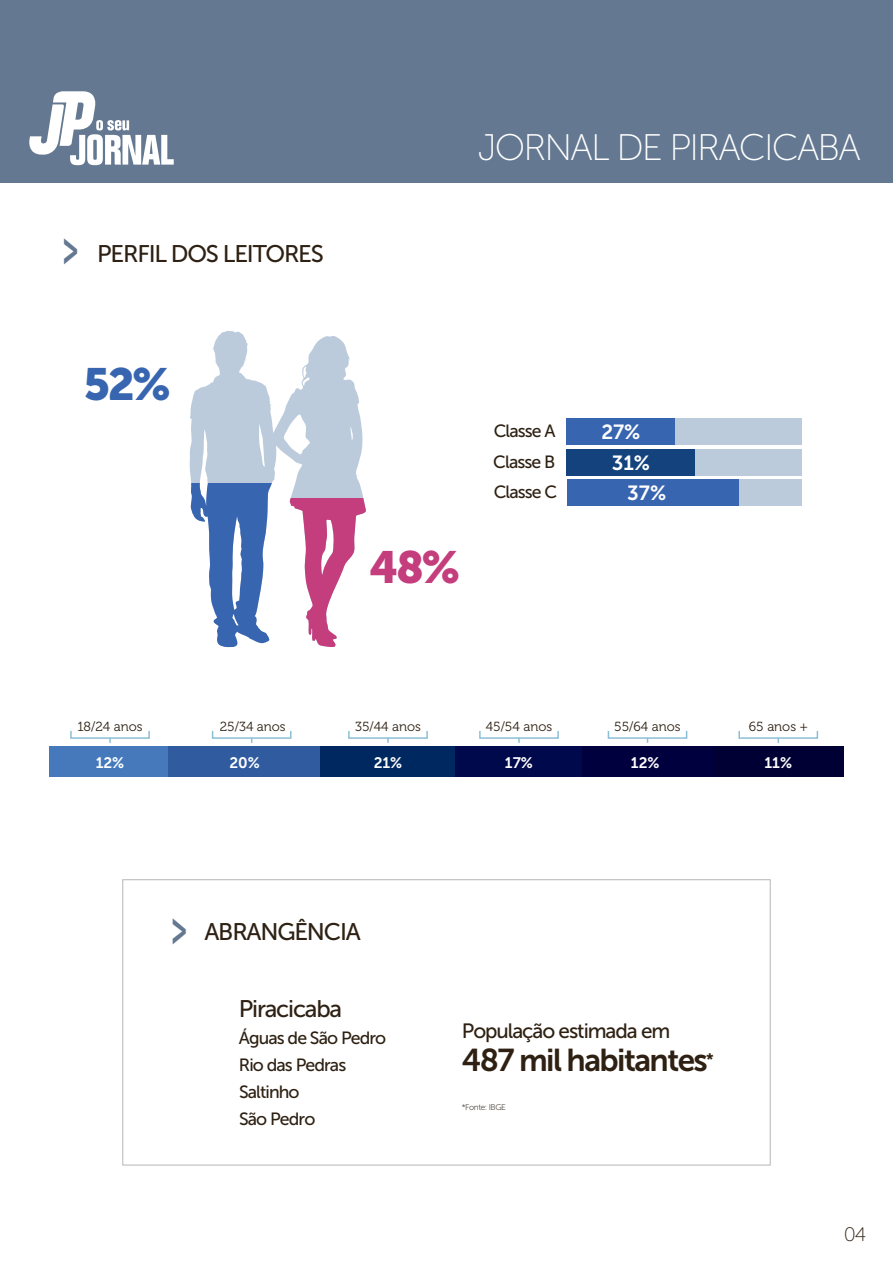
<style>
.page{position:relative;width:893px;height:1263px;background:#fff}
.page>*{position:absolute;margin:0;border:0;box-sizing:border-box;transform-origin:0 0}
.t1{font:51px "Museo Sans 700";color:#647891;scale:.53 1}
.t2{font:44.85px "Museo Sans 900";color:#3865b0}
.t3{font:44.85px "Museo Sans 900";color:#c43d7c}
.t4{font:36.9px "Museo Sans 100";letter-spacing:-.05em;color:#fff}
.t5{font:31.5px "Museo Sans 700";letter-spacing:-.05em;color:#2e2113}
.t6{font:24px "Museo Sans 500";letter-spacing:-.05em;color:#2e2113}
.t7{font:20.7px "Museo Sans 500";letter-spacing:-.05em;color:#2e2113}
.t8{font:20.4px "Museo Sans 700";color:#fff}
.t9{font:19.5px "Museo Sans 100";color:#2e2113}
.t10{font:17.7px/27px "Museo Sans 500";letter-spacing:-.05em;color:#2e2113;text-align:justify}
.t11{font:15.15px "Museo Sans 700";color:#fff}
.t12{font:13.2px "Museo 300";color:#2e2113}
.t13{font:8.25px "Museo Sans 300";letter-spacing:-.05em;color:#544d48}
.s1{font-family:"Museo Sans 700";font-size:51px;color:#647891}
</style>
<div class="page">
<div style="left:0;top:0;width:893px;height:183px;background:#647891"></div>
<svg style="left:29px;top:91px;width:145px;height:74px"></svg>
<div style="left:567px;top:418px;width:234px;height:27px;background:#bccbdc"></div>
<div style="left:567px;top:449px;width:234px;height:26px;background:#bccbdc"></div>
<div style="left:567px;top:480px;width:234px;height:26px;background:#bccbdc"></div>
<div style="left:567px;top:418px;width:108px;height:27px;background:#3865b0"></div>
<div style="left:567px;top:480px;width:171px;height:26px;background:#3865b0"></div>
<div style="left:567px;top:449px;width:128px;height:26px;background:#13427d"></div>
<svg style="left:190px;top:331px;width:176px;height:316px"></svg>
<svg style="left:190px;top:484px;width:86px;height:163px;fill:#3865b0"></svg>
<div style="left:49px;top:746px;width:122px;height:30px;background:#4579bc"></div>
<div style="left:168px;top:746px;width:153px;height:30px;background:#305b9f"></div>
<div style="left:320px;top:746px;width:136px;height:30px;background:#002860"></div>
<div style="left:456px;top:746px;width:126px;height:30px;background:#00094b"></div>
<div style="left:582px;top:746px;width:131px;height:30px;background:#00003f"></div>
<div style="left:713px;top:746px;width:131px;height:30px;background:#000035"></div>
<div style="left:70px;top:730px;width:80px;height:9px;border:2px solid #8bbfd6"></div>
<div style="left:212px;top:730px;width:80px;height:9px;border:2px solid #8bbfd6"></div>
<div style="left:348px;top:730px;width:80px;height:9px;border:2px solid #8bbfd6"></div>
<div style="left:479px;top:730px;width:80px;height:9px;border:2px solid #8bbfd6"></div>
<div style="left:608px;top:730px;width:79px;height:9px;border:2px solid #8bbfd6"></div>
<div style="left:738px;top:730px;width:80px;height:9px;border:2px solid #8bbfd6"></div>
<div style="left:122px;top:879px;width:648px;height:286px;border:1px solid #b8b6b5"></div>
<h1 class="t1" style="left:63px;top:220px;width:30px">&gt;</h1>
<h3 class="t6" style="left:97px;top:241px;width:228px">PERFIL DOS LEITORES</h3>
<h2 class="t2" style="left:84px;top:358px;width:88px">52%</h2>
<h3 class="t4" style="left:478px;top:128px;width:385px">JORNAL DE PIRACICABA</h3>
<h2 class="t3" style="left:369px;top:542px;width:92px">48%</h2>
<p class="t10" style="left:493px;top:416px;width:65px;line-height:30.8px">Classe A Classe B Classe C</p>
<p class="t8" style="left:601px;top:421px;width:41px">27%</p>
<p class="t8" style="left:612px;top:451px;width:40px">31%</p>
<p class="t8" style="left:627px;top:482px;width:40px">37%</p>
<p class="t12" style="left:77px;top:719px;width:67px">18/24 anos</p>
<p class="t12" style="left:220px;top:719px;width:67px">25/34 anos</p>
<p class="t12" style="left:355px;top:719px;width:67px">35/44 anos</p>
<p class="t12" style="left:486px;top:719px;width:68px">45/54 anos</p>
<p class="t12" style="left:614px;top:719px;width:68px">55/64 anos</p>
<p class="t12" style="left:749px;top:719px;width:60px">65 anos +</p>
<p class="t11" style="left:96px;top:754px;width:30px">12%</p>
<p class="t11" style="left:229px;top:754px;width:32px">20%</p>
<p class="t11" style="left:374px;top:754px;width:30px">21%</p>
<p class="t11" style="left:505px;top:754px;width:30px">17%</p>
<p class="t11" style="left:631px;top:754px;width:30px">12%</p>
<p class="t11" style="left:764px;top:754px;width:29px">11%</p>
<h3 class="t6" style="left:171px;top:918px;width:191px"><span class="s1">&gt;</span> ABRANGÊNCIA</h3>
<h3 class="t6" style="left:239px;top:995px;width:105px">Piracicaba</h3>
<p class="t10" style="left:239px;top:1024px;width:149px;text-align:left">Águas de São Pedro<br>Rio das Pedras<br>Saltinho<br>São Pedro</p>
<p class="t7" style="left:462px;top:1019px;width:210px">População estimada em</p>
<h3 class="t5" style="left:462px;top:1043px;width:253px">487 mil habitantes<sup>*</sup></h3>
<p class="t13" style="left:462px;top:1102px;width:46px">*Fonte: IBGE</p>
<p class="t9" style="left:844px;top:1224px;width:24px">04</p>
</div>
